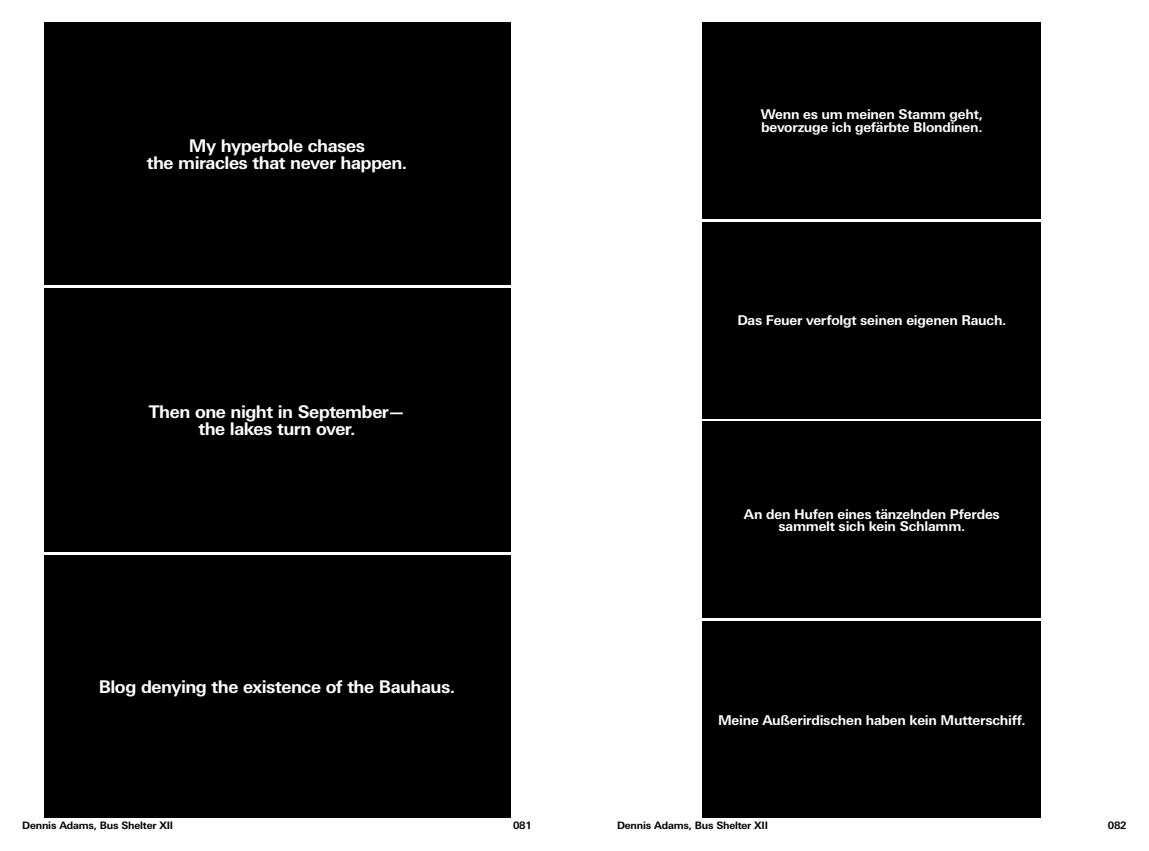
<style>
.page{position:relative;width:1149px;height:851px;background:#fff}
.page>*{position:absolute;margin:0;border:0;box-sizing:border-box;transform-origin:0 0}
.t1{font:700 17.4px/16.6px "Linotype Univers Basic";letter-spacing:-.03em;color:#fff;text-align:center}
.t2{font:700 13.5px/12.5px "Linotype Univers Basic";letter-spacing:-.015em;color:#fff}
.t3{font:700 10.2px "Linotype Univers Basic";letter-spacing:-.02em;color:#000}
</style>
<div class="page">
<div style="left:702px;top:22px;width:338px;height:196px;background:#000"></div>
<div style="left:702px;top:222px;width:338px;height:196px;background:#000"></div>
<div style="left:702px;top:421px;width:338px;height:197px;background:#000"></div>
<div style="left:702px;top:621px;width:338px;height:196px;background:#000"></div>
<div style="left:44px;top:22px;width:466px;height:263px;background:#000"></div>
<div style="left:44px;top:288px;width:466px;height:263px;background:#000"></div>
<div style="left:44px;top:555px;width:466px;height:262px;background:#000"></div>
<p class="t1" style="left:147px;top:137px;width:262px">My hyperbole chases<br>the miracles that never happen.</p>
<p class="t1" style="left:149px;top:403px;width:258px">Then one night in September— the lakes turn over.</p>
<p class="t1" style="left:99px;top:678px;width:358px">Blog denying the existence of the Bauhaus.</p>
<p class="t2" style="left:760px;top:108px;width:223px">Wenn es um meinen Stamm geht, bevorzuge ich gefärbte Blondinen.</p>
<p class="t2" style="left:737px;top:314px;width:270px">Das Feuer verfolgt seinen eigenen Rauch.</p>
<p class="t2" style="left:743px;top:507px;width:257px;text-align:center">An den Hufen eines tänzelnden Pferdes sammelt sich kein Schlamm.</p>
<p class="t2" style="left:717px;top:713px;width:309px">Meine Außerirdischen haben kein Mutterschiff.</p>
<p class="t3" style="left:22px;top:818px;width:152px">Dennis Adams, Bus Shelter XII</p>
<p class="t3" style="left:513px;top:818px;width:20px">081</p>
<p class="t3" style="left:617px;top:818px;width:152px">Dennis Adams, Bus Shelter XII</p>
<p class="t3" style="left:1107px;top:818px;width:20px">082</p>
</div>
